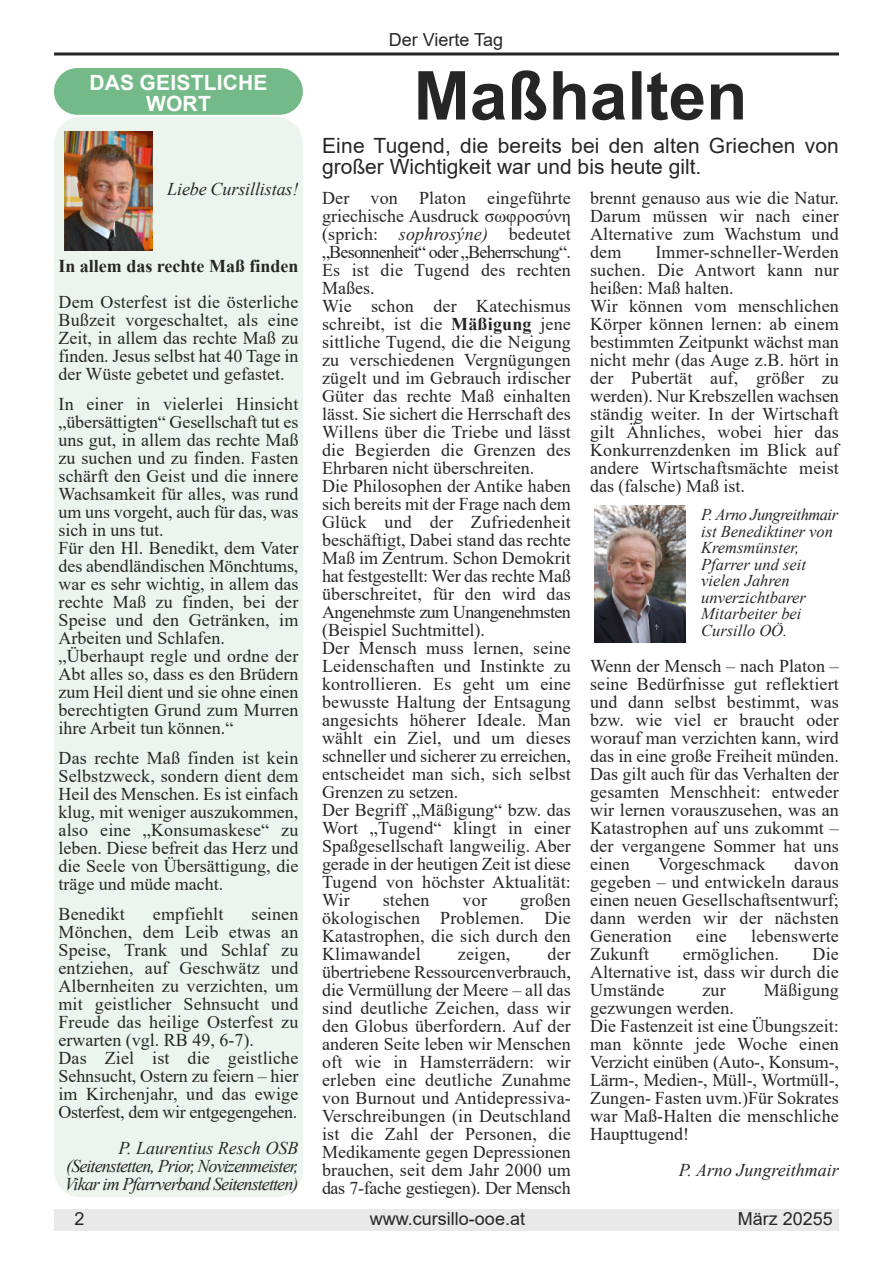
<style>
.page{position:relative;width:893px;height:1263px;background:#fff}
.page>*{position:absolute;margin:0;border:0;box-sizing:border-box;transform-origin:0 0}
.t1{font:700 67.5px "Arial";color:#272627}
.t2{font:21px/21px "Arial";letter-spacing:.01em;color:#272627}
.t3{font:700 21px/21px "Arial";letter-spacing:.01em;color:#fff;text-align:center}
.t4{font:18px/18px "Times New Roman";letter-spacing:.01em;color:#272627;text-align:justify}
.t5{font:italic 18px/18px "Times New Roman";letter-spacing:-.05em;color:#272627;text-align:justify}
.t6{font:18px "Arial";color:#272627}
.t7{font:700 18px "Times New Roman";color:#272627}
.t8{font:italic 18px "Times New Roman";color:#272627}
.t9{font:italic 18px "Times New Roman";letter-spacing:-.005em;color:#272627}
.t10{font:italic 16.5px/16.5px "Times New Roman";color:#272627}
.s1{font-style:italic}
.s2{font-weight:700}
</style>
<div class="page">
<div style="left:54px;top:117px;width:249px;height:1080px;background:#ebf5ee"></div>
<div style="left:54px;top:1210px;width:785px;height:21px;background:#e9e9e9"></div>
<svg style="left:54px;top:52px;width:785px;height:4px"></svg>
<div style="left:54px;top:68px;width:249px;height:47px;background:#74ba88"></div>
<img style="left:64px;top:132px;width:88px;height:118px">
<img style="left:594px;top:505px;width:92px;height:138px">
<p class="t3" style="left:89px;top:72px;width:180px">DAS GEISTLICHE<br>WORT</p>
<p class="t9" style="left:167px;top:179px;width:133px">Liebe Cursillistas!</p>
<p class="t7" style="left:58px;top:256px;width:241px">In allem das rechte Maß finden</p>
<p class="t4" style="left:58px;top:293px;width:241px">Dem Osterfest ist die österliche Bußzeit vorgeschaltet, als eine Zeit, in allem das rechte Maß zu finden. Jesus selbst hat 40 Tage in der Wüste gebetet und gefastet.</p>
<p class="t4" style="left:58px;top:395px;width:241px;text-align:left">In einer in vielerlei Hinsicht „übersättigten“ Gesellschaft tut es uns gut, in allem das rechte Maß zu suchen und zu finden. Fasten schärft den Geist und die innere<br>Wachsamkeit für alles, was rund um uns vorgeht, auch für das, was sich in uns tut.<br>Für den Hl. Benedikt, dem Vater des abendländischen Mönchtums, war es sehr wichtig, in allem das rechte Maß zu finden, bei der<br>Speise und den Getränken, im<br>Arbeiten und Schlafen. „Überhaupt regle und ordne der<br>Abt alles so, dass es den Brüdern zum Heil dient und sie ohne einen berechtigten Grund zum Murren ihre Arbeit tun können.“</p>
<p class="t4" style="left:58px;top:749px;width:241px">Das rechte Maß finden ist kein Selbstzweck, sondern dient dem Heil des Menschen. Es ist einfach klug, mit weniger auszukommen, also eine „Konsumaskese“ zu leben. Diese befreit das Herz und die Seele von Übersättigung, die träge und müde macht.</p>
<p class="t4" style="left:58px;top:905px;width:68px">Benedikt</p>
<p class="t4" style="left:153px;top:905px;width:72px">empfiehlt</p>
<p class="t4" style="left:58px;top:905px;width:242px;text-align:left;text-indent:193px">seinen<br>Mönchen, dem Leib etwas an<br>Speise, Trank und Schlaf zu entziehen, auf Geschwätz und<br>Albernheiten zu verzichten, um mit geistlicher Sehnsucht und<br>Freude das heilige Osterfest zu erwarten (vgl. RB 49, 6-7).<br>Das Ziel ist die geistliche<br>Sehnsucht, Ostern zu feiern – hier im Kirchenjahr, und das ewige<br>Osterfest, dem wir entgegengehen.</p>
<p class="t5" style="left:65px;top:1139px;width:235px;text-indent:54px">P. Laurentius Resch OSB (Seitenstetten, Prior, Novizenmeister, Vikar im Pfarrverband Seitenstetten)</p>
<p class="t6" style="left:389px;top:29px;width:116px">Der Vierte Tag</p>
<h1 class="t1" style="left:414px;top:58px;width:335px">MAßHALTEN</h1>
<p class="t2" style="left:322px;top:136px;width:518px">Eine Tugend, die bereits bei den alten Griechen von großer Wichtigkeit war und bis heute gilt.</p>
<p class="t4" style="left:322px;top:189px;width:250px;text-align:left">Der von Platon eingeführte griechische Ausdruck σωφροσύνη (sprich: <span class="s1">sophrosýne)</span> bedeutet „Besonnenheit“ oder „Beherrschung“.<br>Es ist die Tugend des rechten<br>Maßes.<br>Wie schon der Katechismus schreibt, ist die <span class="s2">Mäßigung</span> jene sittliche Tugend, die die Neigung zu verschiedenen Vergnügungen zügelt und im Gebrauch irdischer<br>Güter das rechte Maß einhalten lässt. Sie sichert die Herrschaft des<br>Willens über die Triebe und lässt die Begierden die Grenzen des<br>Ehrbaren nicht überschreiten.<br>Die Philosophen der Antike haben sich bereits mit der Frage nach dem<br>Glück und der Zufriedenheit beschäftigt, Dabei stand das rechte<br>Maß im Zentrum. Schon Demokrit hat festgestellt: Wer das rechte Maß überschreitet, für den wird das<br>Angenehmste zum Unangenehmsten (Beispiel Suchtmittel).<br>Der Mensch muss lernen, seine<br>Leidenschaften und Instinkte zu kontrollieren. Es geht um eine bewusste Haltung der Entsagung angesichts höherer Ideale. Man wählt ein Ziel, und um dieses schneller und sicherer zu erreichen, entscheidet man sich, sich selbst<br>Grenzen zu setzen.<br>Der Begriff „Mäßigung“ bzw. das<br>Wort „Tugend“ klingt in einer<br>Spaßgesellschaft langweilig. Aber gerade in der heutigen Zeit ist diese<br>Tugend von höchster Aktualität:<br>Wir</p>
<p class="t4" style="left:590px;top:189px;width:250px">brennt genauso aus wie die Natur.<br>Darum müssen wir nach einer Alternative zum Wachstum und dem</p>
<p class="t4" style="left:590px;top:243px;width:250px;text-align:left;text-indent:65px">Immer-schneller-Werden suchen. Die Antwort kann nur heißen: Maß halten.<br>Wir können vom menschlichen<br>Körper können lernen: ab einem bestimmten Zeitpunkt wächst man nicht mehr (das Auge z.B. hört in der Pubertät auf, größer zu werden). Nur Krebszellen wachsen ständig weiter. In der Wirtschaft gilt Ähnliches, wobei hier das<br>Konkurrenzdenken im Blick auf andere Wirtschaftsmächte meist das (falsche) Maß ist.</p>
<p class="t10" style="left:701px;top:506px;width:138px">P. Arno Jungreithmair ist Benediktiner von<br>Kremsmünster,<br>Pfarrer und seit vielen Jahren unverzichtbarer<br>Mitarbeiter bei<br>Cursillo OÖ.</p>
<p class="t4" style="left:590px;top:657px;width:250px">Wenn der Mensch – nach Platon – seine Bedürfnisse gut reflektiert und dann selbst bestimmt, was bzw. wie viel er braucht oder worauf man verzichten kann, wird das in eine große Freiheit münden.<br>Das gilt auch für das Verhalten der gesamten Menschheit: entweder wir lernen vorauszusehen, was an Katastrophen auf uns zukommt – der vergangene Sommer hat uns einen</p>
<p class="t4" style="left:590px;top:855px;width:250px;text-indent:204px">davon gegeben – und entwickeln daraus einen neuen Gesellschaftsentwurf; dann werden wir der nächsten Generation</p>
<p class="t4" style="left:658px;top:855px;width:109px">Vorgeschmack</p>
<p class="t4" style="left:322px;top:891px;width:250px;text-indent:198px">großen ökologischen Problemen. Die Katastrophen, die sich durch den Klimawandel</p>
<p class="t4" style="left:383px;top:891px;width:48px">stehen</p>
<p class="t4" style="left:463px;top:891px;width:26px">vor</p>
<p class="t4" style="left:696px;top:927px;width:32px">eine</p>
<p class="t4" style="left:751px;top:927px;width:89px">lebenswerte</p>
<p class="t4" style="left:590px;top:945px;width:250px;text-indent:223px">Die Alternative ist, dass wir durch die Umstände</p>
<p class="t4" style="left:590px;top:945px;width:61px">Zukunft</p>
<p class="t4" style="left:683px;top:945px;width:98px">ermöglichen.</p>
<p class="t4" style="left:322px;top:945px;width:250px;text-indent:226px">der übertriebene Ressourcenverbrauch, die Vermüllung der Meere – all das sind deutliche Zeichen, dass wir den Globus überfordern. Auf der anderen Seite leben wir Menschen oft wie in Hamsterrädern: wir erleben eine deutliche Zunahme von Burnout und Antidepressiva-Verschreibungen (in Deutschland ist die Zahl der Personen, die Medikamente gegen Depressionen brauchen, seit dem Jahr 2000 um das 7-fache gestiegen). Der Mensch</p>
<p class="t4" style="left:458px;top:945px;width:54px">zeigen,</p>
<p class="t4" style="left:702px;top:981px;width:25px">zur</p>
<p class="t4" style="left:764px;top:981px;width:77px">Mäßigung</p>
<p class="t4" style="left:590px;top:999px;width:250px;text-align:left">gezwungen werden.<br>Die Fastenzeit ist eine Übungszeit: man könnte jede Woche einen<br>Verzicht einüben (Auto-, Konsum-,<br>Lärm-, Medien-, Müll-, Wortmüll-,<br>Zungen- Fasten uvm.)Für Sokrates war Maß-Halten die menschliche<br>Haupttugend!</p>
<p class="t8" style="left:679px;top:1160px;width:162px">P. Arno Jungreithmair</p>
<p class="t6" style="left:75px;top:1209px;width:12px">2</p>
<p class="t6" style="left:370px;top:1209px;width:157px">www.cursillo-ooe.at</p>
<p class="t6" style="left:738px;top:1209px;width:97px">März 20255</p>
</div>
